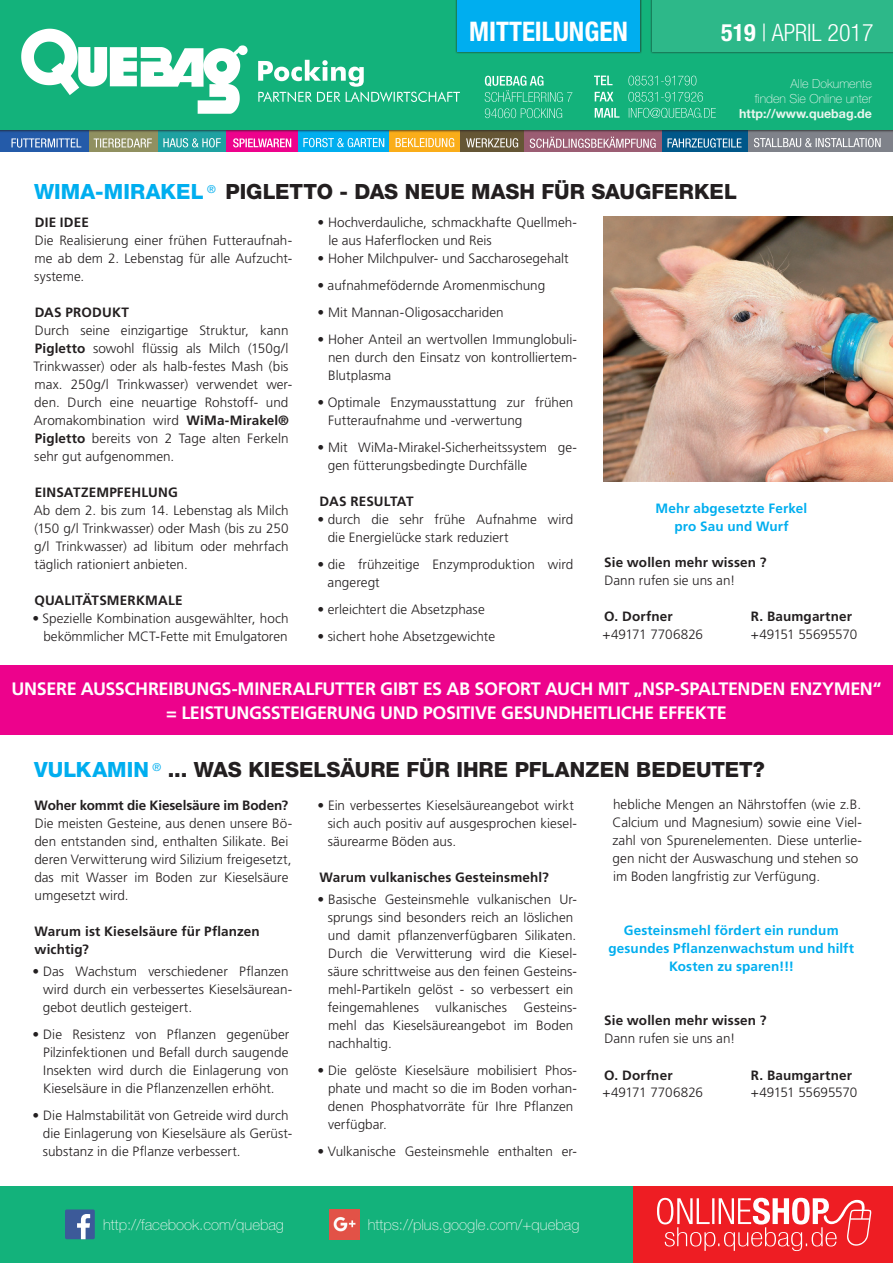
<style>
.page{position:relative;width:893px;height:1263px;background:#fff}
.page>*{position:absolute;margin:0;border:0;box-sizing:border-box;transform-origin:0 0}
.t1{font:700 condensed 27px "Helvetica Neue LT Std";color:#fff}
.t2{font:300 condensed 24px "Helvetica Neue LT Std";color:#fff}
.t3{font:800 21px "Helvetica Neue LT Std";letter-spacing:.005em;color:#231f20}
.t4{font:700 18px/23.7px "Frutiger LT Std";letter-spacing:-.015em;color:#fff}
.t5{font:100 15px "Helvetica Neue LT Std";color:#e9f5ee}
.t6{font:300 13.5px/18px "Frutiger LT Std";letter-spacing:.005em;color:#231f20}
.t7{font:700 13.5px/18px "Frutiger LT Std";letter-spacing:.01em;color:#231f20}
.t8{font:700 13.5px/18px "Frutiger LT Std";letter-spacing:.01em;color:#00aeef;text-align:center}
.t9{font:700 13.5px "Frutiger LT Std";letter-spacing:-.01em;color:#231f20}
.t10{font:300 13.5px "Frutiger LT Std";letter-spacing:-.02em;color:#231f20}
.t11{font:300 13.5px "Frutiger LT Std";letter-spacing:-.015em;color:#231f20}
.t12{font:100 12.45px/15px "Helvetica Neue LT Std";color:#e9f5ee;text-align:right}
.t13{font:700 12.45px "Helvetica Neue LT Std";color:#e9f5ee}
.s1{font-weight:700}
.s2{color:#00aeef}
</style>
<div class="page">
<div style="left:0;top:665px;width:893px;height:70px;background:#ed028c"></div>
<div style="left:631px;top:1186px;width:262px;height:77px;background:#ee1d23"></div>
<div style="left:0;top:1186px;width:633px;height:77px;background:#13b27b"></div>
<svg style="left:657px;top:1198px;width:214px;height:53px"></svg>
<div style="left:65px;top:1209px;width:30px;height:30px;background:#3c5a99;border-radius:2px"></div>
<svg style="left:77px;top:1214px;width:13px;height:25px"></svg>
<img style="left:330px;top:1209px;width:29px;height:30px">
<svg style="left:157px;top:126px;width:70px;height:26px"></svg>
<svg style="left:88px;top:126px;width:69px;height:26px"></svg>
<svg style="left:748px;top:126px;width:145px;height:26px;background:#7a7c84"></svg>
<svg style="left:661px;top:126px;width:87px;height:26px"></svg>
<svg style="left:460px;top:126px;width:64px;height:26px"></svg>
<svg style="left:524px;top:126px;width:137px;height:26px;background:#93596d"></svg>
<svg style="left:298px;top:126px;width:92px;height:26px"></svg>
<svg style="left:390px;top:126px;width:70px;height:26px"></svg>
<svg style="left:0;top:126px;width:88px;height:26px"></svg>
<svg style="left:227px;top:126px;width:71px;height:26px"></svg>
<svg style="left:163px;top:138px;width:58px;height:9px"></svg>
<svg style="left:94px;top:138px;width:58px;height:9px"></svg>
<svg style="left:754px;top:138px;width:127px;height:9px"></svg>
<svg style="left:667px;top:138px;width:75px;height:10px"></svg>
<svg style="left:466px;top:138px;width:52px;height:10px"></svg>
<svg style="left:530px;top:137px;width:126px;height:11px"></svg>
<svg style="left:303px;top:138px;width:81px;height:9px"></svg>
<svg style="left:396px;top:138px;width:58px;height:9px"></svg>
<svg style="left:12px;top:138px;width:69px;height:10px"></svg>
<svg style="left:233px;top:138px;width:58px;height:9px"></svg>
<div style="left:0;top:0;width:893px;height:130px;background:#13b27b"></div>
<svg style="left:21px;top:29px;width:227px;height:85px"></svg>
<svg style="left:258px;top:60px;width:202px;height:42px"></svg>
<svg style="left:595px;top:108px;width:121px;height:10px"></svg>
<svg style="left:595px;top:92px;width:108px;height:10px"></svg>
<svg style="left:594px;top:76px;width:102px;height:9px"></svg>
<svg style="left:485px;top:108px;width:77px;height:10px"></svg>
<svg style="left:485px;top:76px;width:87px;height:26px"></svg>
<div style="left:650px;top:0;width:243px;height:54px;background:#231f20;opacity:.75"></div>
<div style="left:652px;top:0;width:241px;height:51px;background:#2db889"></div>
<div style="left:455px;top:0;width:187px;height:54px;background:#231f20;opacity:.75"></div>
<div style="left:457px;top:0;width:183px;height:51px;background:#00aeef"></div>
<img style="left:604px;top:217px;width:289px;height:264px">
<h1 class="t1" style="left:469px;top:15px;width:160px">MITTEILUNGEN</h1>
<h2 class="t2" style="left:721px;top:18px;width:154px"><span class="s1">519</span> | April 2017</h2>
<p class="t12" style="left:755px;top:76px;width:119px">Alle Dokumente<br>finden Sie Online unter</p>
<p class="t13" style="left:739px;top:105px;width:134px">http://www.quebag.de</p>
<h3 class="t3" style="left:34px;top:179px;width:573px"><span class="s2">WIMA-MIRAKEL</span> <sup>®</sup> PIGLETTO - DAS NEUE MASH FÜR SAU</h3>
<h3 class="t3" style="left:635px;top:179px;width:102px">GFERKEL</h3>
<p class="t7" style="left:35px;top:213px;width:56px">Die Idee</p>
<p class="t6" style="left:34px;top:232px;width:259px;text-align:justify">Die Realisierung einer frühen Futteraufnah&shy;me ab dem 2. Lebenstag für alle Aufzucht&shy;systeme.</p>
<p class="t7" style="left:35px;top:303px;width:49px">Das Prod</p>
<p class="t7" style="left:102px;top:303px;width:29px">ukt</p>
<p class="t6" style="left:34px;top:322px;width:260px">Durch seine einzigartige Struktur, kann <span class="s1">Pigletto</span> sowohl flüssig als Milch (150g/l Trinkwasser) oder als halb-festes Mash (bis max. 250g/l Trinkwasser) verwendet wer&shy;den. Durch eine neuartige Rohstoff- und Aromakombination wird <span class="s1">WiMa-Mirakel® Pigletto</span> bereits von 2 Tage alten Ferkeln sehr gut aufgenommen.</p>
<p class="t7" style="left:35px;top:483px;width:143px">einsatzempfehlung</p>
<p class="t6" style="left:34px;top:501px;width:256px;text-align:justify">Ab dem 2. bis zum 14. Lebenstag als Milch (150 g/l Trinkwasser) oder Mash (bis zu 250 g/l Trinkwasser) ad libitum oder mehrfach täglich rationiert anbieten.</p>
<p class="t7" style="left:34px;top:591px;width:104px">qualitätsm erkm</p>
<p class="t7" style="left:158px;top:591px;width:26px">ale</p>
<p class="t6" style="left:33px;top:609px;width:257px;text-align:right">• Spezielle Kombination ausgewählter, hoch bekömmlicher MCT-Fette mit Emulgatoren</p>
<p class="t6" style="left:328px;top:213px;width:250px;text-indent:-11px">• Hochverdauliche, schmackhafte Quellmeh&shy;le aus Haferflocken und Reis</p>
<p class="t6" style="left:317px;top:249px;width:253px">• Hoher Milchpulver- und Saccharosegehalt</p>
<p class="t6" style="left:318px;top:276px;width:229px">• aufnahmefödernde Aromenmischung</p>
<p class="t6" style="left:318px;top:303px;width:188px">• Mit Mannan-Oligosacchariden</p>
<p class="t6" style="left:328px;top:330px;width:251px;text-align:justify;text-indent:-10px">• Hoher Anteil an wertvollen Immunglobuli&shy;nen durch den Einsatz von kontrolliertem-Blutplasma</p>
<p class="t6" style="left:328px;top:393px;width:247px;text-indent:-11px">• Optimale Enzymausstattung zur frühen<br>Futteraufnahme und -verwertung</p>
<p class="t6" style="left:328px;top:438px;width:251px;text-indent:-10px">• Mit WiMa-Mirakel-Sicherheitssystem ge&shy;gen fütterungsbedingte Durchfälle</p>
<p class="t7" style="left:320px;top:492px;width:95px">Das Resultat</p>
<p class="t6" style="left:328px;top:510px;width:247px;text-indent:-10px">• durch die sehr frühe Aufnahme wird die Energielücke stark reduziert</p>
<p class="t6" style="left:328px;top:555px;width:247px;text-indent:-10px">• die frühzeitige Enzymproduktion wird angeregt</p>
<p class="t6" style="left:318px;top:600px;width:169px">• erleichtert die Absetzphase</p>
<p class="t6" style="left:318px;top:627px;width:179px">• sichert hohe Absetzgewichte</p>
<p class="t8" style="left:655px;top:499px;width:153px">Mehr abgesetzte Ferkel pro Sau und Wurf</p>
<p class="t7" style="left:604px;top:553px;width:164px">Sie wollen mehr wissen ?</p>
<p class="t6" style="left:604px;top:572px;width:132px">Dann rufen sie uns an!</p>
<p class="t7" style="left:604px;top:607px;width:70px">O. Dorfner</p>
<p class="t7" style="left:751px;top:607px;width:103px">R. Baumgartner</p>
<p class="t11" style="left:603px;top:627px;width:102px">+49171 7706826</p>
<p class="t10" style="left:751px;top:627px;width:108px">+49151 55695570</p>
<h3 class="t4" style="left:166px;top:677px;width:717px;text-indent:-155px">Unsere Ausschreibungs-Mineralfutter gibt es ab sofort auch m it „NSP-spaltenden Enzym en“ = Leistungssteigerung und pos</h3>
<h3 class="t4" style="left:456px;top:701px;width:272px">itive gesundheitliche Effekte</h3>
<h3 class="t3" style="left:34px;top:757px;width:523px"><span class="s2">VULKAMIN</span> <sup>®</sup> ... WAS KIESELSÄURE FÜR IHRE PFLAN</h3>
<h3 class="t3" style="left:585px;top:757px;width:181px">ZEN BEDEUTET?</h3>
<p class="t9" style="left:35px;top:797px;width:255px">Woher kommt die Kieselsäure im Boden?</p>
<p class="t6" style="left:34px;top:814px;width:259px">Die meisten Gesteine, aus denen unsere Bö&shy;den entstanden sind, enthalten Silikate. Bei deren Verwitterung wird Silizium freigesetzt, das mit Wasser im Boden zur Kieselsäure umgesetzt wird.</p>
<p class="t7" style="left:35px;top:922px;width:227px">Warum ist Kieselsäure für Pflanzen wichtig?</p>
<p class="t6" style="left:43px;top:962px;width:251px;text-indent:-10px">• Das Wachstum verschiedener Pflanzen wird durch ein verbessertes Kieselsäurean&shy;gebot deutlich gesteigert.</p>
<p class="t6" style="left:43px;top:1025px;width:248px;text-align:justify;text-indent:-10px">• Die Resistenz von Pflanzen gegenüber Pilzinfektionen und Befall durch saugende Insekten wird durch die Einlagerung von Kieselsäure in die Pflanzenzellen erhöht.</p>
<p class="t6" style="left:43px;top:1106px;width:251px;text-indent:-10px">• Die Halmstabilität von Getreide wird durch die Einlagerung von Kieselsäure als Gerüst&shy;substanz in die Pflanze verbessert.</p>
<p class="t6" style="left:612px;top:796px;width:251px">hebliche Mengen an Nährstoffen (wie z.B.<br>Calcium und Magnesium) sowie eine Viel&shy;zahl von Spurenelementen. Diese unterlie&shy;gen nicht der Auswaschung und stehen so im Boden langfristig zur Verfügung.</p>
<p class="t6" style="left:328px;top:796px;width:251px;text-indent:-10px">• Ein verbessertes Kieselsäureangebot wirkt sich auch positiv auf ausgesprochen kiesel&shy;säurearme Böden aus.</p>
<p class="t7" style="left:320px;top:868px;width:231px">Warum vulkanisches Gesteinsmehl?</p>
<p class="t6" style="left:328px;top:890px;width:251px;text-indent:-10px">• Basische Gesteinsmehle vulkanischen Ur&shy;sprungs sind besonders reich an löslichen und damit pflanzenverfügbaren Silikaten.<br>Durch die Verwitterung wird die Kiesel&shy;säure schrittweise aus den feinen Gesteins&shy;mehl-Partikeln gelöst - so verbessert ein feingemahlenes vulkanisches Gesteins&shy;mehl das Kieselsäureangebot im Boden nachhaltig.</p>
<p class="t6" style="left:328px;top:1061px;width:251px;text-indent:-10px">• Die gelöste Kieselsäure mobilisiert Phos&shy;phate und macht so die im Boden vorhan&shy;denen Phosphatvorräte für Ihre Pflanzen verfügbar.</p>
<p class="t6" style="left:318px;top:1142px;width:261px">• Vulkanische Gesteinsmehle enthalten er-</p>
<p class="t8" style="left:608px;top:922px;width:247px">Gesteinsmehl fördert ein rundum gesundes Pflanzenwachstum und hilft<br>Kosten zu sparen!!!</p>
<p class="t7" style="left:604px;top:1012px;width:164px">Sie wollen mehr wissen ?</p>
<p class="t6" style="left:604px;top:1030px;width:132px">Dann rufen sie uns an!</p>
<p class="t7" style="left:604px;top:1066px;width:70px">O. Dorfner</p>
<p class="t7" style="left:751px;top:1066px;width:103px">R. Baumgartner</p>
<p class="t11" style="left:603px;top:1085px;width:102px">+49171 7706826</p>
<p class="t10" style="left:751px;top:1085px;width:108px">+49151 55695570</p>
<p class="t5" style="left:103px;top:1216px;width:182px">http://facebook.com/quebag</p>
<p class="t5" style="left:368px;top:1216px;width:213px">https://plus.google.com/+quebag</p>
</div>
